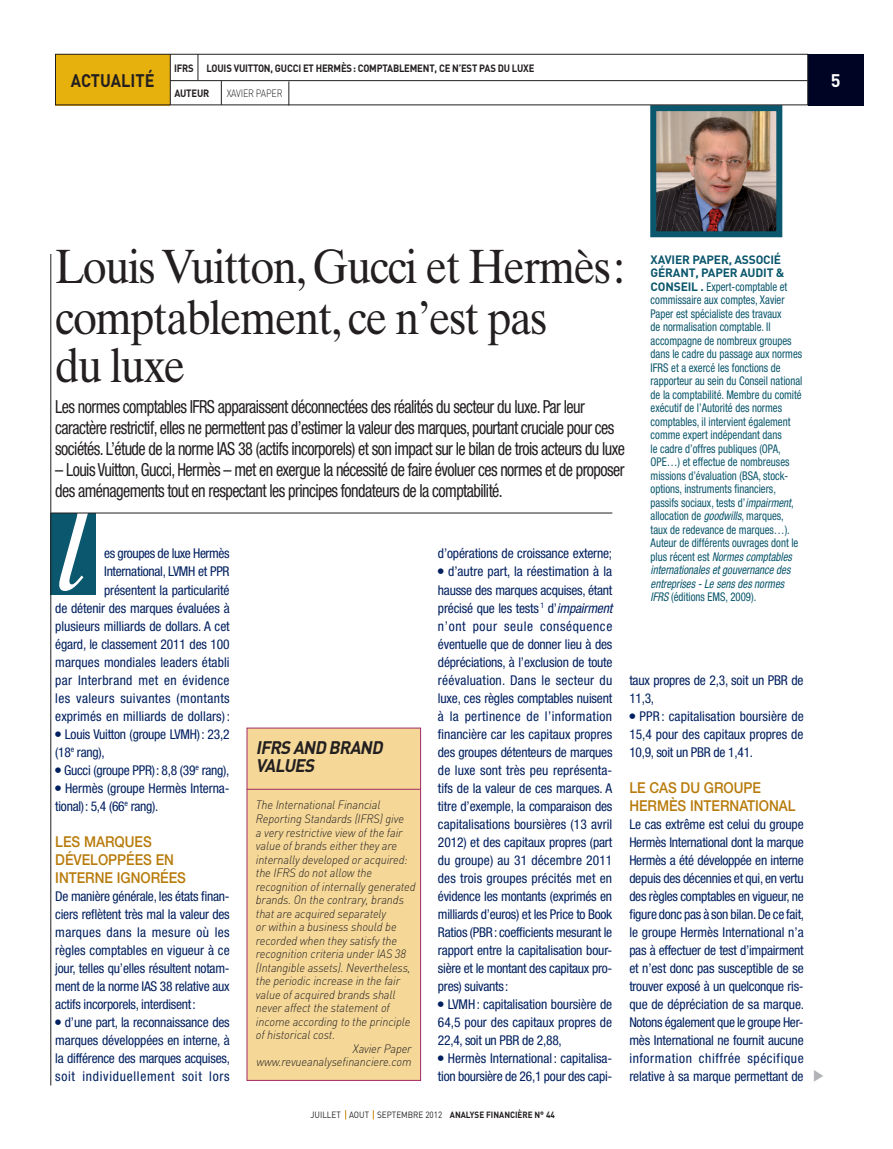
<style>
.page{position:relative;width:893px;height:1149px;background:#fff}
.page>*{position:absolute;margin:0;border:0;box-sizing:border-box;transform-origin:0 0}
.t1{font:italic 119.85px "Times Ten";color:#fff}
.Actu_Titre_article{font:48px/48px "Times Ten";letter-spacing:-.03em;color:#231f20;scale:.9 1}
.Actu_Titre_article-2{font:condensed 18px/21px "Helvetica Neue";letter-spacing:-.035em;color:#231f20;scale:.9 1}
.General_titre_encadr{font:italic 700 18px/18px "DIN";color:#231f20;scale:.95 1}
.t2{font:700 18px "DIN";color:#231f20;scale:.9 1}
.t3{font:700 18px "DIN";color:#fff}
.Actu_Inter{font:500 15px/18px "Helvetica Neue";color:#b87b0b;scale:.9 1}
.t4{font:15px "European Pi Three";color:#b2b3b7;scale:.9 1}
.Actu_Metiers_TR_text{font:condensed 13.5px/18px "Helvetica Neue";letter-spacing:-.01em;color:#002060;text-align:justify}
.General_Biographie{font:condensed 12px/13.5px "Helvetica Neue";color:#0b576d;scale:.9 1}
.General_texte_encadr{font:italic 300 12px/13.5px "DIN";letter-spacing:-.01em;color:#231f20;scale:.95 1}
.t5{font:700 10.5px "DIN";letter-spacing:-.02em;color:#231f20;scale:.9 1}
.t6{font:300 10.5px "DIN";letter-spacing:-.02em;color:#231f20;scale:.85 1}
.t7{font:9px "DIN";color:#231f20;scale:.9 1}
.s1{font-family:"DIN";font-weight:700;font-stretch:normal}
.s2{font-style:italic}
.s3{font-weight:700}
</style>
<div class="page">
<div style="left:808px;top:54px;width:55px;height:51px;background:#000424"></div>
<div style="left:55px;top:54px;width:115px;height:51px;background:#e6b00d"></div>
<hr style="left:170px;top:54px;width:1px;height:51px;background:#231f20">
<div style="left:50px;top:513px;width:46px;height:81px;background:#0b576d"></div>
<hr style="left:51px;top:512px;width:561px;height:1px;background:#231f20">
<hr style="left:51px;top:254px;width:1px;height:831px;background:#231f20">
<img style="left:657px;top:112px;width:118px;height:118px">
<div style="left:650px;top:105px;width:132px;height:132px;border:6px solid #0b576d"></div>
<div style="left:55px;top:54px;width:753px;height:51px;border:1px solid #231f20"></div>
<hr style="left:170px;top:80px;width:638px;height:1px;background:#231f20">
<svg style="left:221px;top:81px;width:1px;height:24px"></svg>
<svg style="left:289px;top:81px;width:1px;height:24px"></svg>
<svg style="left:198px;top:54px;width:1px;height:26px"></svg>
<div style="left:247px;top:727px;width:174px;height:352px;background:#f5d898"></div>
<div style="left:247px;top:727px;width:174px;height:353px;border:1px solid #a52a65"></div>
<hr style="left:247px;top:788px;width:174px;height:1px;background:#a52a65">
<p class="t5" style="left:207px;top:62px;width:366px">LOUIS VUITTON, GUCCI ET HERMÈS: COMPTABLEMENT, CE N’EST PAS DU LUXE</p>
<p class="t5" style="left:174px;top:86px;width:40px">AUTEUR</p>
<p class="t6" style="left:227px;top:86px;width:67px">XAVIER PAPER</p>
<p class="t5" style="left:174px;top:62px;width:23px">IFRS</p>
<p class="t2" style="left:71px;top:69px;width:94px">ACTUALITÉ</p>
<p class="t3" style="left:831px;top:69px;width:11px">5</p>
<p class="Actu_Titre_article" style="left:55px;top:242px;width:634px">Louis Vuitton, Gucci et Hermès:</p>
<p class="Actu_Titre_article" style="left:55px;top:293px;width:548px">comptablement, ce n’est pas du luxe</p>
<p class="Actu_Titre_article-2" style="left:55px;top:396px;width:635px">Les normes comptables IFRS apparaissent déconnectées des réalités du secteur du luxe. Par leur caractère restrictif, elles ne permettent pas d’estimer la valeur des marques, pourtant cruciale pour ces sociétés. L’étude de la norme IAS 38 (actifs incorporels) et son impact sur le bilan de trois acteurs du luxe</p>
<p class="Actu_Titre_article-2" style="left:55px;top:459px;width:634px">– Louis Vuitton, Gucci, Hermès – met en exergue la nécessité de faire évoluer ces normes et de proposer des aménagements tout en respectant les principes fondateurs de la comptabilité.</p>
<p class="General_Biographie" style="left:651px;top:252px;width:170px"><span class="s1">XAVIER PAPER, ASSOCIÉ GÉRANT, PAPER AUDIT &amp; CONSEIL .</span> Expert-comptable et commissaire aux comptes, Xavier Paper est spécialiste des travaux<br>de normalisation comptable. Il accompagne de nombreux groupes dans le cadre du passage aux normes IFRS et a exercé les fonctions de rapporteur au sein du Conseil national de la comptabilité. Membre du comité exécutif de l’Autorité des normes comptables, il intervient également comme expert indépendant dans<br>le cadre d’offres publiques (OPA, OPE…) et effectue de nombreuses missions d’évaluation (BSA, stock&shy;options, instruments financiers, passifs sociaux, tests d’<span class="s2">impairment</span>, allocation de <span class="s2">goodwills</span>, marques, taux de redevance de marques…).<br>Auteur de différents ouvrages dont le plus récent est <span class="s2">Normes comptables internationales et gouvernance des entreprises - Le sens des normes IFRS</span> (éditions EMS, 2009).</p>
<p class="t1" style="left:55px;top:478px;width:35px">l</p>
<p class="Actu_Metiers_TR_text" style="left:55px;top:544px;width:176px;text-align:right">es groupes de luxe Hermès<br>International, LVMH et PPR présentent la particularité<br>de détenir des marques évaluées à plusieurs milliards de dollars. A cet égard, le classement 2011 des 100 marques mondiales leaders établi par Interbrand met en évidence les valeurs suivantes (montants exprimés en milliards de dollars) :</p>
<p class="Actu_Metiers_TR_text" style="left:55px;top:724px;width:176px">● Louis Vuitton (groupe LVMH): 23,2 (18<sup>e</sup> rang),</p>
<p class="Actu_Metiers_TR_text" style="left:55px;top:760px;width:176px">● Gucci (groupe PPR): 8,8 (39<sup>e</sup> rang),</p>
<p class="Actu_Metiers_TR_text" style="left:55px;top:778px;width:176px">● Hermès (groupe Hermès Interna&shy;tional): 5,4 (66<sup>e</sup> rang).</p>
<p class="Actu_Inter" style="left:55px;top:832px;width:147px">LES MARQUES<br>DÉVELOPPÉES EN<br>INTERNE IGNORÉES</p>
<p class="Actu_Metiers_TR_text" style="left:55px;top:886px;width:176px">De manière générale, les états finan&shy;ciers reflètent très mal la valeur des marques dans la mesure où les règles comptables en vigueur à ce jour, telles qu’elles résultent notam&shy;ment de la norme IAS 38 relative aux actifs incorporels, interdisent:</p>
<p class="Actu_Metiers_TR_text" style="left:55px;top:1012px;width:176px">● d’une part, la reconnaissance des marques développées en interne, à la différence des marques acquises, soit individuellement soit lors</p>
<p class="Actu_Metiers_TR_text" style="left:438px;top:544px;width:176px">d’opérations de croissance externe;</p>
<p class="Actu_Metiers_TR_text" style="left:438px;top:562px;width:176px">● d’autre part, la réestimation à la hausse des marques acquises, étant précisé que les tests <sup>1</sup> d’<span class="s2">impairment </span>n’ont pour seule conséquence éventuelle que de donner lieu à des dépréciations, à l’exclusion de toute réévaluation. Dans le secteur du luxe, ces règles comptables nuisent à la pertinence de l’information financière car les capitaux propres des groupes détenteurs de marques de luxe sont très peu représenta&shy;tifs de la valeur de ces marques. A titre d’exemple, la comparaison des capitalisations boursières (13 avril 2012) et des capitaux propres (part du groupe) au 31 décembre 2011 des trois groupes précités met en évidence les montants (exprimés en milliards d’euros) et les Price to Book Ratios (PBR: coefficients mesurant le rapport entre la capitalisation bour&shy;sière et le montant des capitaux pro&shy;pres) suivants:</p>
<p class="Actu_Metiers_TR_text" style="left:438px;top:994px;width:176px">● LVMH: capitalisation boursière de 64,5 pour des capitaux propres de 22,4, soit un PBR de 2,88,</p>
<p class="Actu_Metiers_TR_text" style="left:438px;top:1048px;width:176px">● Hermès International : capitalisa&shy;tion boursière de 26,1 pour des capi-</p>
<p class="Actu_Metiers_TR_text" style="left:629px;top:670px;width:176px">taux propres de 2,3, soit un PBR de<br>11,3,</p>
<p class="Actu_Metiers_TR_text" style="left:629px;top:706px;width:176px">● PPR : capitalisation boursière de 15,4 pour des capitaux propres de 10,9, soit un PBR de 1,41.</p>
<p class="Actu_Inter" style="left:629px;top:778px;width:186px">LE CAS DU GROUPE<br>HERMÈS INTERNATIONAL</p>
<p class="Actu_Metiers_TR_text" style="left:629px;top:814px;width:176px">Le cas extrême est celui du groupe Hermès International dont la marque Hermès a été développée en interne depuis des décennies et qui, en vertu des règles comptables en vigueur, ne figure donc pas à son bilan. De ce fait, le groupe Hermès International n’a pas à effectuer de test d’impairment et n’est donc pas susceptible de se trouver exposé à un quelconque ris&shy;que de dépréciation de sa marque.<br>Notons également que le groupe Her&shy;mès International ne fournit aucune information chiffrée spécifique relative à sa marque permettant de</p>
<p class="General_titre_encadr" style="left:256px;top:737px;width:139px">IFRS AND BRAND<br>VALUES</p>
<p class="General_texte_encadr" style="left:256px;top:798px;width:170px">The International Financial<br>Reporting Standards (IFRS) give<br>a very restrictive view of the fair value of brands either they are internally developed or acquired: the IFRS do not allow the recognition of internally generated brands. On the contrary, brands that are acquired separately<br>or within a business should be recorded when they satisfy the recognition criteria under IAS 38 (Intangible assets). Nevertheless, the periodic increase in the fair value of acquired brands shall never affect the statement of income according to the principle of historical cost.</p>
<p class="General_texte_encadr" style="left:353px;top:1041px;width:63px">Xavier Paper</p>
<p class="General_texte_encadr" style="left:256px;top:1054px;width:165px">www.revueanalysefinanciere.com</p>
<p class="t7" style="left:310px;top:1108px;width:273px">JUILLET AOUT SEPTEMBRE 2012 <span class="s3">ANALYSE FINANCIÈRE N° 44</span></p>
<p class="t4" style="left:813px;top:1065px;width:14px">E</p>
</div>
